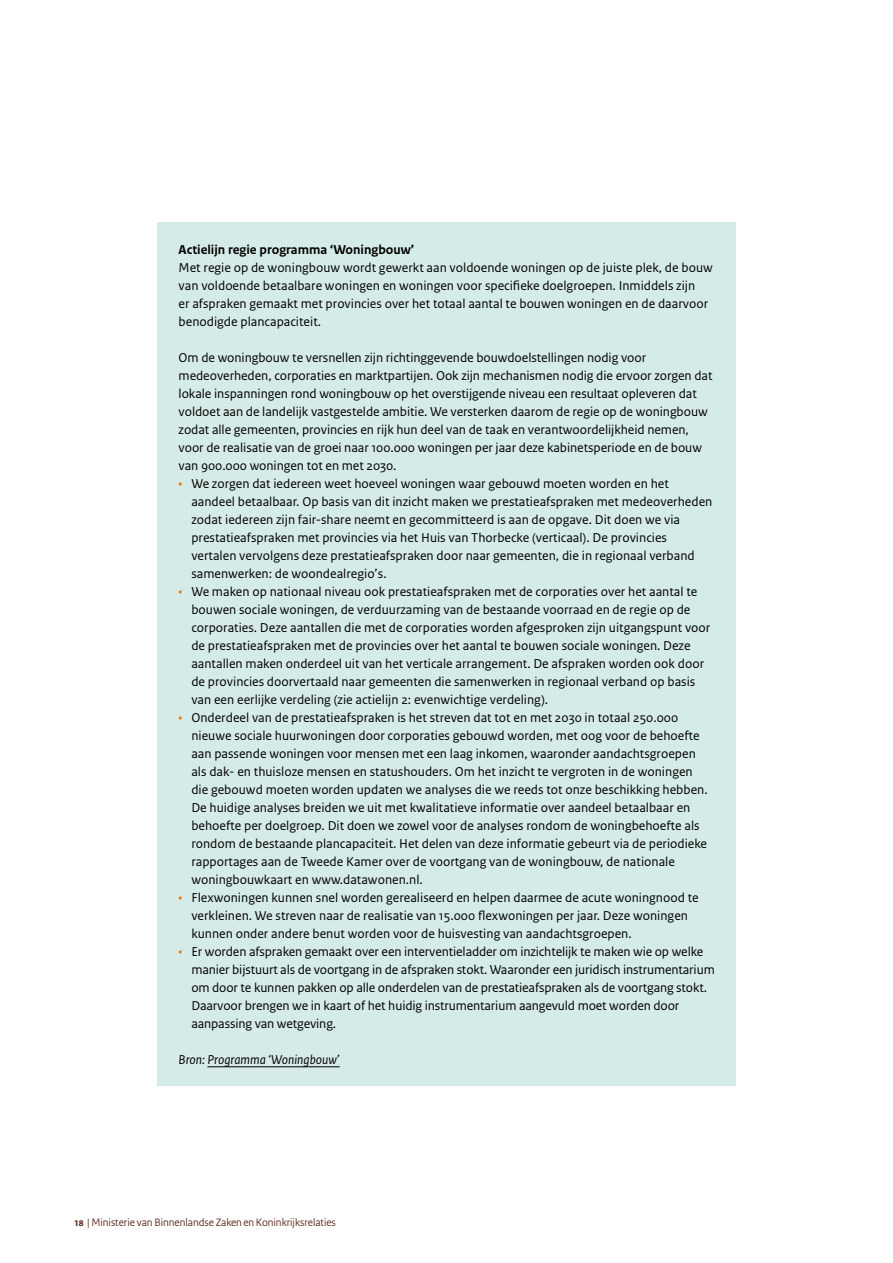
<style>
.page{position:relative;width:893px;height:1263px;background:#fff}
.page>*{position:absolute;margin:0;border:0;box-sizing:border-box;transform-origin:0 0}
.t1{font:13.5px/18px "Rijksoverheid Sans Text";color:#000}
.t2{font:700 13.5px "Rijksoverheid Sans Text";color:#000}
.t3{font:italic 13.5px "Rijksoverheid Sans Text";color:#000}
.t4{font:11.25px "Rijksoverheid Sans Heading";color:#55210f}
.s1{color:#ed6b06}
.s2{font-weight:700}
</style>
<div class="page">
<div style="left:157px;top:222px;width:579px;height:56px;background:#d5ebe7"></div>
<div style="left:157px;top:233px;width:579px;height:115px;background:#d5ebe7"></div>
<div style="left:157px;top:323px;width:579px;height:169px;background:#d5ebe7"></div>
<div style="left:157px;top:456px;width:579px;height:146px;background:#d5ebe7"></div>
<div style="left:157px;top:564px;width:579px;height:164px;background:#d5ebe7"></div>
<div style="left:157px;top:690px;width:579px;height:218px;background:#d5ebe7"></div>
<div style="left:157px;top:870px;width:579px;height:92px;background:#d5ebe7"></div>
<div style="left:157px;top:924px;width:579px;height:128px;background:#d5ebe7"></div>
<div style="left:157px;top:1025px;width:579px;height:61px;background:#d5ebe7"></div>
<hr style="left:207px;top:1066px;width:133px;height:1px;background:#000">
<p class="t2" style="left:179px;top:242px;width:237px">Actielijn regie programma ‘Woningbouw’</p>
<p class="t1" style="left:179px;top:259px;width:536px">Met regie op de woningbouw wordt gewerkt aan voldoende woningen op de juiste plek, de bouw van voldoende betaalbare woningen en woningen voor specifieke doelgroepen. Inmiddels zijn<br>er afspraken gemaakt met provincies over het totaal aantal te bouwen woningen en de daarvoor benodigde plancapaciteit.</p>
<p class="t1" style="left:179px;top:349px;width:535px">Om de woningbouw te versnellen zijn richtinggevende bouwdoelstellingen nodig voor medeoverheden, corporaties en marktpartijen. Ook zijn mechanismen nodig die ervoor zorgen dat lokale inspanningen rond woningbouw op het overstijgende niveau een resultaat opleveren dat voldoet aan de landelijk vastgestelde ambitie. We versterken daarom de regie op de woningbouw zodat alle gemeenten, provincies en rijk hun deel van de taak en verantwoordelijkheid nemen, voor de realisatie van de groei naar 100.000 woningen per jaar deze kabinetsperiode en de bouw van 900.000 woningen tot en met 2030.</p>
<p class="t1" style="left:191px;top:475px;width:522px;text-indent:-13px"><span class="s1">•</span> We zorgen dat iedereen weet hoeveel woningen waar gebouwd moeten worden en het aandeel betaalbaar. Op basis van dit inzicht maken we prestatieafspraken met medeoverheden zodat iedereen zijn fair-share neemt en gecommitteerd is aan de opgave. Dit doen we via prestatieafspraken met provincies via het Huis van Thorbecke (verticaal). De provincies vertalen vervolgens deze prestatieafspraken door naar gemeenten, die in regionaal verband samenwerken: de woondealregio’s.</p>
<p class="t1" style="left:191px;top:583px;width:520px;text-indent:-13px"><span class="s1">•</span> We maken op nationaal niveau ook prestatieafspraken met de corporaties over het aantal te bouwen sociale woningen, de verduurzaming van de bestaande voorraad en de regie op de corporaties. Deze aantallen die met de corporaties worden afgesproken zijn uitgangspunt voor de prestatieafspraken met de provincies over het aantal te bouwen sociale woningen. Deze aantallen maken onderdeel uit van het verticale arrangement. De afspraken worden ook door de provincies doorvertaald naar gemeenten die samenwerken in regionaal verband op basis van een eerlijke verdeling (zie actielijn 2: evenwichtige verdeling).</p>
<p class="t1" style="left:191px;top:709px;width:518px;text-indent:-13px"><span class="s1">•</span> Onderdeel van de prestatieafspraken is het streven dat tot en met 2030 in totaal 250.000 nieuwe sociale huurwoningen door corporaties gebouwd worden, met oog voor de behoefte aan passende woningen voor mensen met een laag inkomen, waaronder aandachtsgroepen als dak- en thuisloze mensen en statushouders. Om het inzicht te vergroten in de woningen die gebouwd moeten worden updaten we analyses die we reeds tot onze beschikking hebben.<br>De huidige analyses breiden we uit met kwalitatieve informatie over aandeel betaalbaar en behoefte per doelgroep. Dit doen we zowel voor de analyses rondom de woningbehoefte als rondom de bestaande plancapaciteit. Het delen van deze informatie gebeurt via de periodieke rapportages aan de Tweede Kamer over de voortgang van de woningbouw, de nationale woningbouwkaart en www.datawonen.nl.</p>
<p class="t1" style="left:191px;top:889px;width:509px;text-indent:-13px"><span class="s1">•</span> Flexwoningen kunnen snel worden gerealiseerd en helpen daarmee de acute woningnood te verkleinen. We streven naar de realisatie van 15.000 flexwoningen per jaar. Deze woningen kunnen onder andere benut worden voor de huisvesting van aandachtsgroepen.</p>
<p class="t1" style="left:191px;top:943px;width:525px;text-indent:-13px"><span class="s1">•</span> Er worden afspraken gemaakt over een interventieladder om inzichtelijk te maken wie op welke manier bijstuurt als de voortgang in de afspraken stokt. Waaronder een juridisch instrumentarium om door te kunnen pakken op alle onderdelen van de prestatieafspraken als de voortgang stokt.<br>Daarvoor brengen we in kaart of het huidig instrumentarium aangevuld moet worden door aanpassing van wetgeving.</p>
<p class="t3" style="left:179px;top:1052px;width:163px">Bron: Programma ‘Woningbouw’</p>
<p class="t4" style="left:74px;top:1216px;width:263px"><span class="s2">18</span> | Ministerie van Binnenlandse Zaken en Koninkrijksrelaties</p>
</div>
